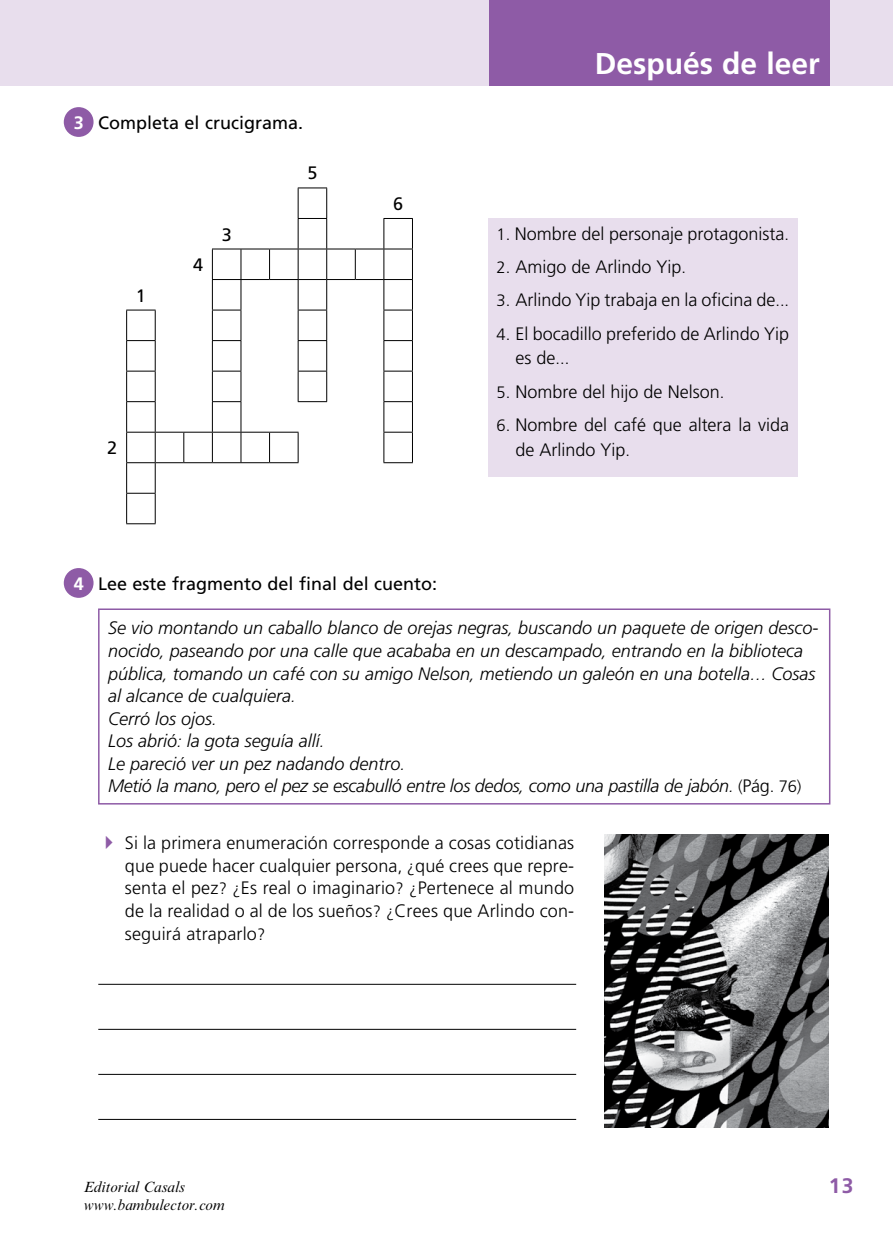
<style>
.page{position:relative;width:893px;height:1234px;background:#fff}
.page>*{position:absolute;margin:0;border:0;box-sizing:border-box;transform-origin:0 0}
.t1{font:700 30px "Frutiger";color:#fff}
.t2{font:700 21px "Frutiger";color:#8e5ba6}
.t3{font:300 18px/22.5px "Frutiger LT Std";color:#000}
.t4{font:italic 300 18px/22.5px "Frutiger LT Std";color:#000}
.t5{font:18px "Frutiger LT Std";color:#000}
.t6{font:700 18px "Frutiger";color:#fff}
.t7{font:italic 15px "Times New Roman MT Std";color:#000}
.s1{font-size:16.5px}
.s2{font-style:normal;font-size:16.5px}
.s3{font-style:normal}
.s4{color:#8e5ba6}
</style>
<div class="page">
<div style="left:0;top:0;width:893px;height:85px;background:#e8deed"></div>
<div style="left:489px;top:0;width:340px;height:85px;background:#8e5ba6"></div>
<hr style="left:298px;top:188px;width:1px;height:30px;background:#000">
<hr style="left:326px;top:188px;width:1px;height:30px;background:#000">
<hr style="left:212px;top:249px;width:1px;height:30px;background:#000">
<hr style="left:241px;top:249px;width:1px;height:30px;background:#000">
<hr style="left:269px;top:249px;width:1px;height:30px;background:#000">
<hr style="left:298px;top:249px;width:1px;height:30px;background:#000">
<hr style="left:326px;top:249px;width:1px;height:30px;background:#000">
<hr style="left:355px;top:249px;width:1px;height:30px;background:#000">
<hr style="left:383px;top:249px;width:1px;height:30px;background:#000">
<hr style="left:412px;top:249px;width:1px;height:30px;background:#000">
<hr style="left:126px;top:309px;width:30px;height:1px;background:#000">
<hr style="left:126px;top:310px;width:1px;height:30px;background:#000">
<hr style="left:155px;top:310px;width:1px;height:30px;background:#000">
<hr style="left:212px;top:310px;width:1px;height:30px;background:#000">
<hr style="left:241px;top:310px;width:1px;height:30px;background:#000">
<hr style="left:298px;top:310px;width:1px;height:30px;background:#000">
<hr style="left:326px;top:310px;width:1px;height:30px;background:#000">
<hr style="left:383px;top:310px;width:1px;height:30px;background:#000">
<hr style="left:412px;top:310px;width:1px;height:30px;background:#000">
<hr style="left:126px;top:340px;width:30px;height:1px;background:#000">
<svg style="left:126px;top:341px;width:1px;height:29px"></svg>
<svg style="left:155px;top:341px;width:1px;height:29px"></svg>
<hr style="left:383px;top:340px;width:30px;height:1px;background:#000">
<svg style="left:383px;top:341px;width:1px;height:29px"></svg>
<svg style="left:412px;top:341px;width:1px;height:29px"></svg>
<hr style="left:126px;top:370px;width:30px;height:1px;background:#000">
<hr style="left:126px;top:371px;width:1px;height:30px;background:#000">
<hr style="left:155px;top:371px;width:1px;height:30px;background:#000">
<svg style="left:212px;top:340px;width:30px;height:31px"></svg>
<hr style="left:212px;top:371px;width:1px;height:30px;background:#000">
<hr style="left:241px;top:371px;width:1px;height:30px;background:#000">
<svg style="left:298px;top:340px;width:29px;height:31px"></svg>
<hr style="left:298px;top:371px;width:1px;height:30px;background:#000">
<hr style="left:326px;top:371px;width:1px;height:30px;background:#000">
<hr style="left:383px;top:370px;width:30px;height:1px;background:#000">
<hr style="left:383px;top:371px;width:1px;height:30px;background:#000">
<hr style="left:412px;top:371px;width:1px;height:30px;background:#000">
<svg style="left:412px;top:402px;width:1px;height:29px"></svg>
<hr style="left:126px;top:432px;width:1px;height:30px;background:#000">
<hr style="left:155px;top:432px;width:1px;height:30px;background:#000">
<hr style="left:183px;top:432px;width:1px;height:30px;background:#000">
<hr style="left:212px;top:432px;width:1px;height:30px;background:#000">
<hr style="left:241px;top:432px;width:1px;height:30px;background:#000">
<hr style="left:269px;top:432px;width:1px;height:30px;background:#000">
<hr style="left:298px;top:432px;width:1px;height:30px;background:#000">
<hr style="left:412px;top:432px;width:1px;height:30px;background:#000">
<hr style="left:126px;top:463px;width:1px;height:30px;background:#000">
<hr style="left:126px;top:493px;width:30px;height:1px;background:#000">
<hr style="left:126px;top:493px;width:1px;height:30px;background:#000">
<hr style="left:126px;top:523px;width:30px;height:1px;background:#000">
<svg style="left:298px;top:187px;width:29px;height:1px"></svg>
<svg style="left:212px;top:218px;width:201px;height:31px"></svg>
<svg style="left:212px;top:279px;width:201px;height:31px"></svg>
<hr style="left:383px;top:401px;width:30px;height:1px;background:#000">
<svg style="left:126px;top:401px;width:201px;height:31px"></svg>
<svg style="left:383px;top:402px;width:1px;height:29px"></svg>
<hr style="left:383px;top:431px;width:30px;height:1px;background:#000">
<hr style="left:383px;top:432px;width:1px;height:30px;background:#000">
<hr style="left:155px;top:463px;width:1px;height:30px;background:#000">
<svg style="left:126px;top:462px;width:172px;height:1px"></svg>
<hr style="left:383px;top:462px;width:30px;height:1px;background:#000">
<hr style="left:155px;top:493px;width:1px;height:30px;background:#000">
<hr style="left:98px;top:983px;width:478px;height:1px;background:#000">
<hr style="left:98px;top:1028px;width:478px;height:1px;background:#000">
<hr style="left:98px;top:1073px;width:478px;height:1px;background:#000">
<hr style="left:98px;top:1118px;width:478px;height:1px;background:#000">
<div style="left:64px;top:107px;width:30px;height:30px;background:#8e5ba6;border-radius:50%"></div>
<div style="left:64px;top:568px;width:30px;height:29px;background:#8e5ba6;border-radius:50%"></div>
<div style="left:488px;top:218px;width:310px;height:258px;background:#e8deed"></div>
<div style="left:98px;top:608px;width:732px;height:196px;border:2px solid #8e5ba6"></div>
<img style="left:604px;top:834px;width:225px;height:293px">
<p class="t6" style="left:74px;top:112px;width:12px">3</p>
<p class="t5" style="left:98px;top:112px;width:207px">Completa el crucigrama.</p>
<p class="t5" style="left:307px;top:162px;width:12px">5</p>
<p class="t5" style="left:136px;top:285px;width:12px">1</p>
<p class="t5" style="left:193px;top:254px;width:12px">4</p>
<p class="t5" style="left:222px;top:223px;width:12px">3</p>
<p class="t5" style="left:107px;top:437px;width:12px">2</p>
<p class="t5" style="left:393px;top:193px;width:12px">6</p>
<h1 class="t1" style="left:595px;top:46px;width:227px">Después de leer</h1>
<p class="t3" style="left:497px;top:223px;width:294px"><span class="s1">1.</span> Nombre del personaje protagonista<span class="s1">.</span></p>
<p class="t3" style="left:497px;top:256px;width:191px"><span class="s1">2.</span> Amigo de Arlindo Yip<span class="s1">.</span></p>
<p class="t3" style="left:497px;top:289px;width:294px"><span class="s1">3.</span> Arlindo Yip trabaja en la oficina de<span class="s1">...</span></p>
<p class="t3" style="left:515px;top:321px;width:275px;line-height:24.8px;text-indent:-19px"><span class="s1">4.</span> El bocadillo preferido de Arlindo Yip es de<span class="s1">...</span></p>
<p class="t3" style="left:497px;top:380px;width:229px"><span class="s1">5.</span> Nombre del hijo de Nelson<span class="s1">.</span></p>
<p class="t3" style="left:515px;top:412px;width:275px;line-height:24.8px;text-indent:-19px"><span class="s1">6.</span> Nombre del café que altera la vida de Arlindo Yip<span class="s1">.</span></p>
<p class="t6" style="left:74px;top:573px;width:12px">4</p>
<p class="t5" style="left:98px;top:573px;width:341px">Lee este fragmento del final del cuento:</p>
<p class="t4" style="left:108px;top:617px;width:712px">Se vio montando un caballo blanco de orejas negras<span class="s1">,</span> buscando un paquete de origen desco&shy;nocido<span class="s1">,</span> paseando por una calle que acababa en un descampado<span class="s1">,</span> entrando en la biblioteca pública<span class="s1">,</span> tomando un café con su amigo Nelson<span class="s1">,</span> metiendo un galeón en una botella<span class="s1">…</span> Cosas al alcance de cualquiera<span class="s1">.<br></span>Cerró los ojos<span class="s1">.<br></span>Los abrió<span class="s1">:</span> la gota seguía allí<span class="s1">.<br></span>Le pareció ver un pez nadando dentro<span class="s1">.<br></span>Metió la mano<span class="s1">,</span> pero el pez se escabulló entre los dedos<span class="s1">,</span> como una pastilla de jabón<span class="s1">.</span> <span class="s2">(</span><span class="s3">Pág</span><span class="s2">. 76)</span></p>
<p class="t3" style="left:125px;top:832px;width:451px;text-align:justify;text-indent:-27px"><span class="s4">✔</span> Si la primera enumeración corresponde a cosas cotidianas que puede hacer cualquier persona<span class="s1">, ¿</span>qué crees que repre&shy;senta el pez<span class="s1">? ¿</span>Es real o imaginario<span class="s1">? ¿</span>Pertenece al mundo de la realidad o al de los sueños<span class="s1">? ¿</span>Crees que Arlindo con&shy;seguirá atraparlo<span class="s1">?</span></p>
<p class="t7" style="left:84px;top:1177px;width:102px">Editorial Casals</p>
<p class="t2" style="left:829px;top:1173px;width:26px">13</p>
<p class="t7" style="left:84px;top:1195px;width:142px">www.bambulector.com</p>
</div>
